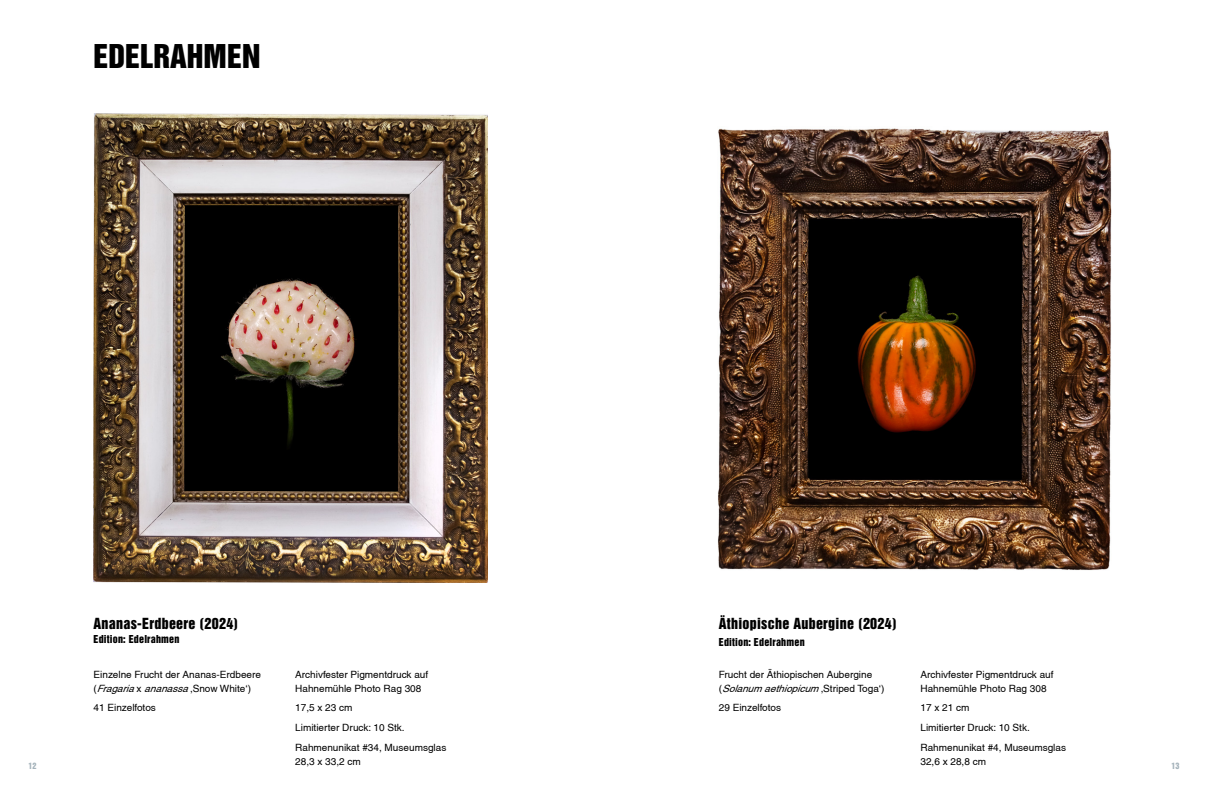
<style>
.page{position:relative;width:1208px;height:811px;background:#fff}
.page>*{position:absolute;margin:0;border:0;box-sizing:border-box;transform-origin:0 0}
.t1{font:30px "Helvetica Inserat";color:#000}
.t2{font:14px "Helvetica Inserat";letter-spacing:.02em;color:#000}
.t3{font:condensed 10px/14px "Helvetica";color:#000}
.t4{font:10px "Helvetica Inserat";letter-spacing:.02em;color:#000}
.t5{font:8px "Helvetica Inserat";color:#a5b3bb}
.s1{font-style:italic}
</style>
<div class="page">
<img style="left:718px;top:128px;width:393px;height:442px">
<img style="left:94px;top:114px;width:394px;height:468px">
<h1 class="t1" style="left:94px;top:39px;width:165px">Edelrahmen</h1>
<h2 class="t2" style="left:94px;top:615px;width:146px">Ananas-Erdbeere (2024)</h2>
<p class="t4" style="left:94px;top:633px;width:87px">Edition: Edelrahmen</p>
<h2 class="t2" style="left:719px;top:615px;width:179px">Äthiopische Aubergine (2024)</h2>
<p class="t4" style="left:719px;top:636px;width:87px">Edition: Edelrahmen</p>
<p class="t3" style="left:719px;top:667px;width:167px">Frucht der Äthiopischen Aubergine<br>( <span class="s1">Solanum aethiopicum</span> ‚ S t r i p e d To g a ‘ )</p>
<p class="t3" style="left:719px;top:701px;width:64px">29 Einzelfotos</p>
<p class="t3" style="left:295px;top:667px;width:135px">Archivfester Pigmentdruck auf<br>Hahnemühle Photo Rag 308</p>
<p class="t3" style="left:295px;top:698px;width:153px;line-height:19.7px">17,5 x 23 cm<br>Limitierter Druck: 10 Stk.<br>Rahmenunikat #34, Museumsglas</p>
<p class="t3" style="left:295px;top:754px;width:67px">28,3 x 33,2 cm</p>
<p class="t3" style="left:920px;top:667px;width:135px">Archivfester Pigmentdruck auf<br>Hahnemühle Photo Rag 308</p>
<p class="t3" style="left:920px;top:698px;width:147px;line-height:19.7px">17 x 21 cm<br>Limitierter Druck: 10 Stk.<br>Rahmenunikat #4, Museumsglas</p>
<p class="t3" style="left:920px;top:754px;width:67px">32,6 x 28,8 cm</p>
<p class="t3" style="left:94px;top:667px;width:169px">Einzelne Frucht der Ananas-Erdbeere ( <span class="s1">Fragaria</span>x <span class="s1">ananassa</span>‚ S n o w W h i t e ‘ )</p>
<p class="t3" style="left:94px;top:701px;width:64px">41 Einzelfotos</p>
<p class="t5" style="left:28px;top:761px;width:9px">12</p>
<p class="t5" style="left:1171px;top:761px;width:9px">13</p>
</div>
